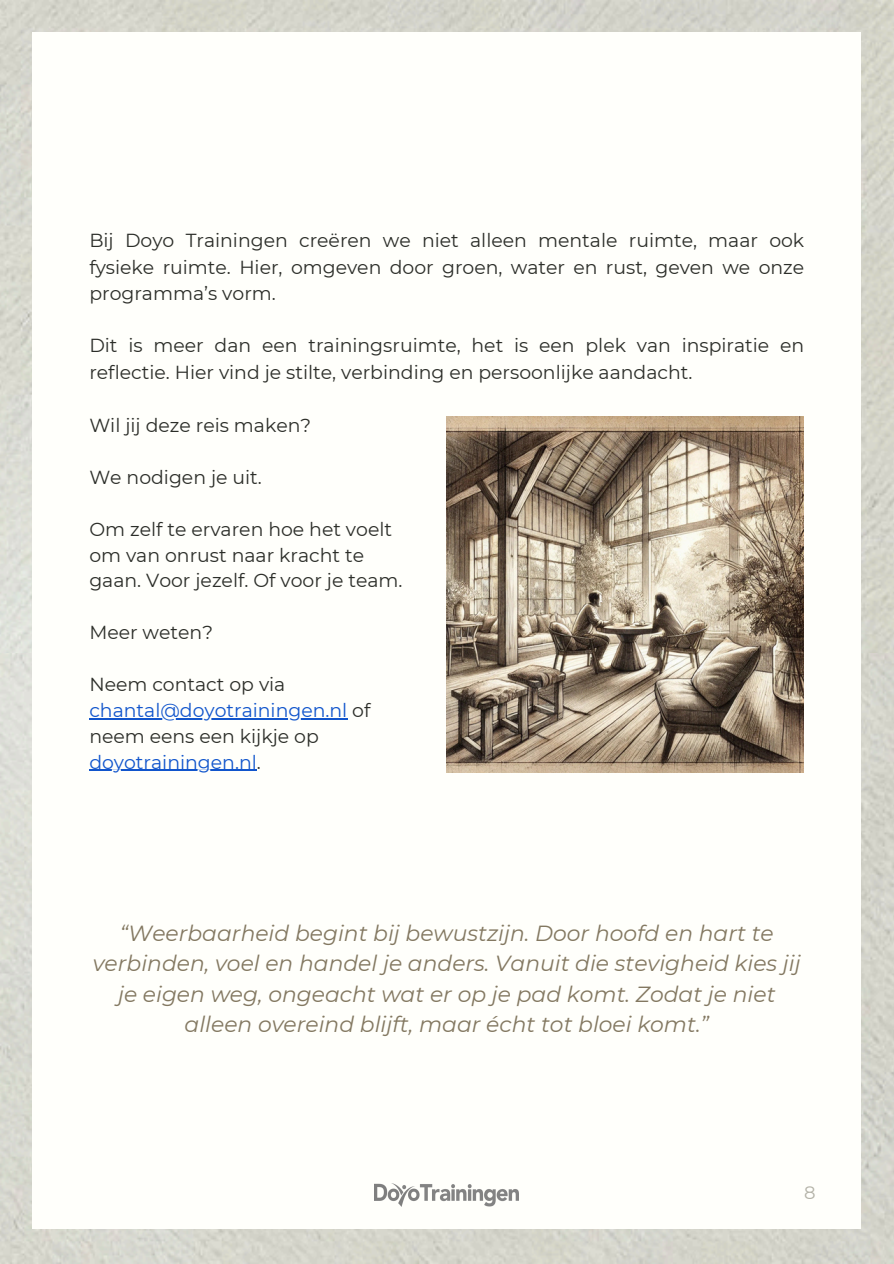
<style>
.page{position:relative;width:894px;height:1264px;background:#fff}
.page>*{position:absolute;margin:0;border:0;box-sizing:border-box;transform-origin:0 0}
.t1{font:italic 21.75px/30.3px "Montserrat";color:#837861;text-align:center}
.t2{font:18.9px/26.2px "Montserrat";color:#2c2e29}
.t3{font:18.9px/25.8px "Montserrat";color:#15c}
.t4{font:18px "Montserrat";color:#b3b2a7}
.s1{color:#2c2e29}
</style>
<div class="page">
<img style="left:0;top:653px;width:893px;height:609px">
<div style="left:33px;top:33px;width:827px;height:1196px;background:#fffffb"></div>
<img style="left:375px;top:1183px;width:144px;height:22px">
<img style="left:446px;top:416px;width:357px;height:356px">
<hr style="left:89px;top:718px;width:258px;height:1px;background:#15c">
<hr style="left:89px;top:769px;width:168px;height:2px;background:#15c">
<p class="t2" style="left:89px;top:227px;width:716px;text-align:justify">Bij Doyo Trainingen creëren we niet alleen mentale ruimte, maar ook fysieke ruimte. Hier, omgeven door groen, water en rust, geven we onze programma’s vorm.</p>
<p class="t2" style="left:89px;top:332px;width:716px">Dit is meer dan een trainingsruimte, het is een plek van inspiratie en reflectie. Hier vind je stilte, verbinding en persoonlijke aandacht.</p>
<p class="t2" style="left:89px;top:412px;width:223px">Wil jij deze reis maken?</p>
<p class="t2" style="left:89px;top:464px;width:174px">We nodigen je uit.</p>
<p class="t2" style="left:89px;top:516px;width:314px;line-height:25.8px">Om zelf te ervaren hoe het voelt om van onrust naar kracht te gaan. Voor jezelf. Of voor je team.</p>
<p class="t2" style="left:89px;top:619px;width:125px">Meer weten?</p>
<p class="t2" style="left:89px;top:671px;width:197px">Neem contact op via</p>
<p class="t3" style="left:89px;top:697px;width:282px">chantal@doyotrainingen.nl <span class="s1">of neem eens een kijkje op</span></p>
<h1 class="t3" style="left:89px;top:749px;width:173px">doyotrainingen.nl<span class="s1">.</span></h1>
<p class="t1" style="left:93px;top:917px;width:709px">“Weerbaarheid begint bij bewustzijn. Door hoofd en hart te verbinden, voel en handel je anders. Vanuit die stevigheid kies jij je eigen weg, ongeacht wat er op je pad komt. Zodat je niet alleen overeind blijft, maar écht tot bloei komt.”</p>
<p class="t4" style="left:804px;top:1181px;width:13px">8</p>
</div>
